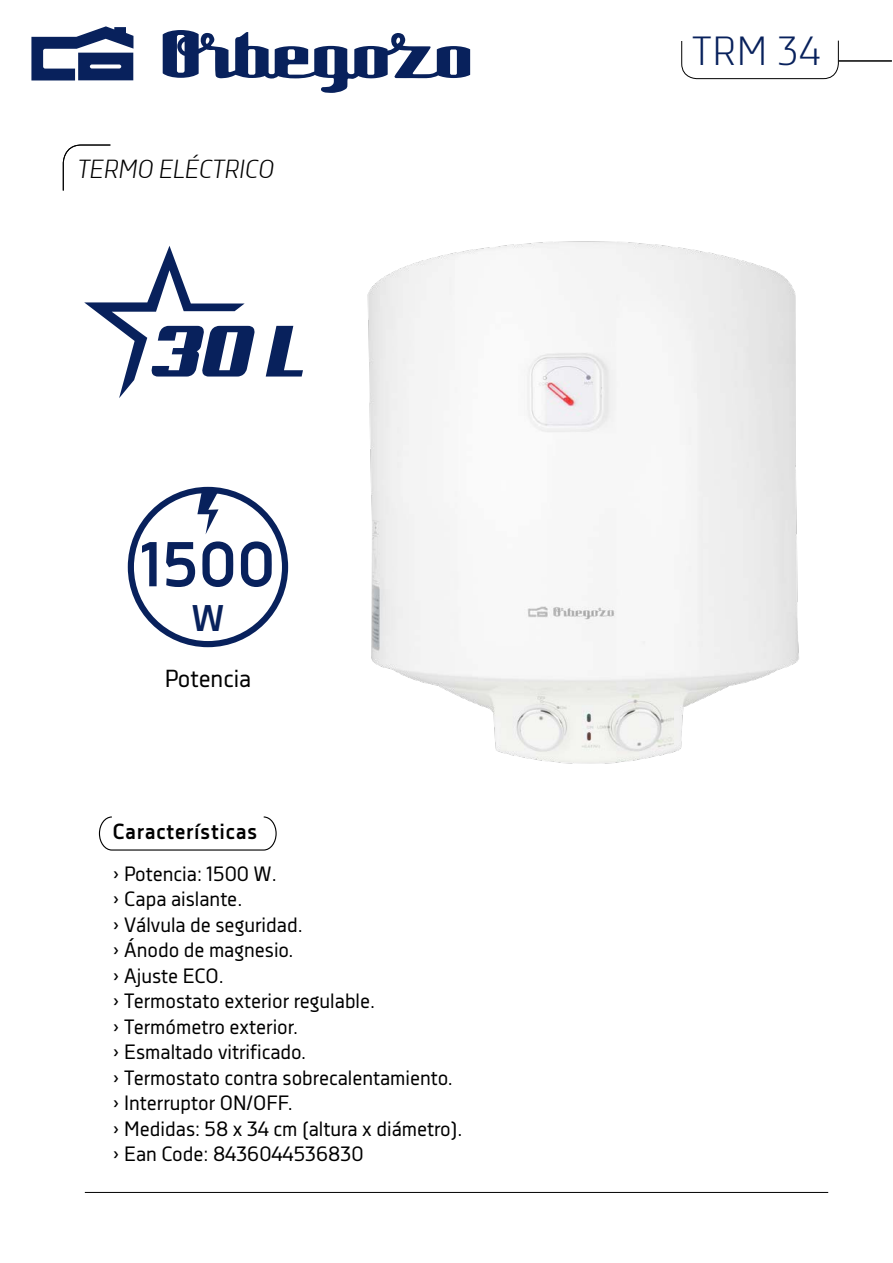
<style>
.page{position:relative;width:893px;height:1263px;background:#fff}
.page>*{position:absolute;margin:0;border:0;box-sizing:border-box;transform-origin:0 0}
.t1{font:73.5px "Aero";color:#08215c}
.t2{font:700 63.15px "Decima Nova";color:#08215c}
.t3{font:300 40.5px "Decima Nova";color:#08215c}
.t4{font:700 36.9px "Decima Nova";color:#08215c}
.t5{font:italic 300 25.5px "Decima Nova";color:#000}
.t6{font:24.45px "Decima Nova";color:#000}
.t7{font:700 21.75px "Decima Nova";letter-spacing:.025em;color:#000}
.t8{font:20.55px/25.5px "Decima Nova";color:#000}
</style>
<div class="page">
<hr style="left:85px;top:1192px;width:743px;height:1px;background:#000">
<svg style="left:31px;top:26px;width:439px;height:67px"></svg>
<svg style="left:98px;top:816px;width:179px;height:35px"></svg>
<hr style="left:839px;top:61px;width:53px;height:1px;background:#000">
<svg style="left:681px;top:40px;width:158px;height:39px"></svg>
<svg style="left:63px;top:144px;width:48px;height:47px"></svg>
<svg style="left:84px;top:246px;width:161px;height:152px"></svg>
<svg style="left:128px;top:487px;width:160px;height:160px"></svg>
<img style="left:367px;top:241px;width:432px;height:523px">
<p class="t5" style="left:77px;top:155px;width:198px">TERMO ELÉCTRICO</p>
<h1 class="t1" style="left:152px;top:310px;width:158px">30 L</h1>
<h2 class="t2" style="left:140px;top:528px;width:137px">1500</h2>
<h3 class="t4" style="left:191px;top:597px;width:35px">W</h3>
<p class="t6" style="left:165px;top:664px;width:88px">Potencia</p>
<p class="t7" style="left:113px;top:819px;width:146px">Características</p>
<p class="t8" style="left:113px;top:861px;width:351px">› Potencia: 1500 W.<br>› Capa aislante.<br>› Válvula de seguridad.<br>› Ánodo de magnesio.<br>› Ajuste ECO.<br>› Termostato exterior regulable.<br>› Termómetro exterior.<br>› Esmaltado vitrificado.<br>› Termostato contra sobrecalentamiento. › Interruptor ON/OFF.<br>› Medidas: 58 x 34 cm (altura x diámetro). › Ean Code: 8436044536830</p>
<h3 class="t3" style="left:692px;top:28px;width:129px">TRM 34</h3>
</div>
